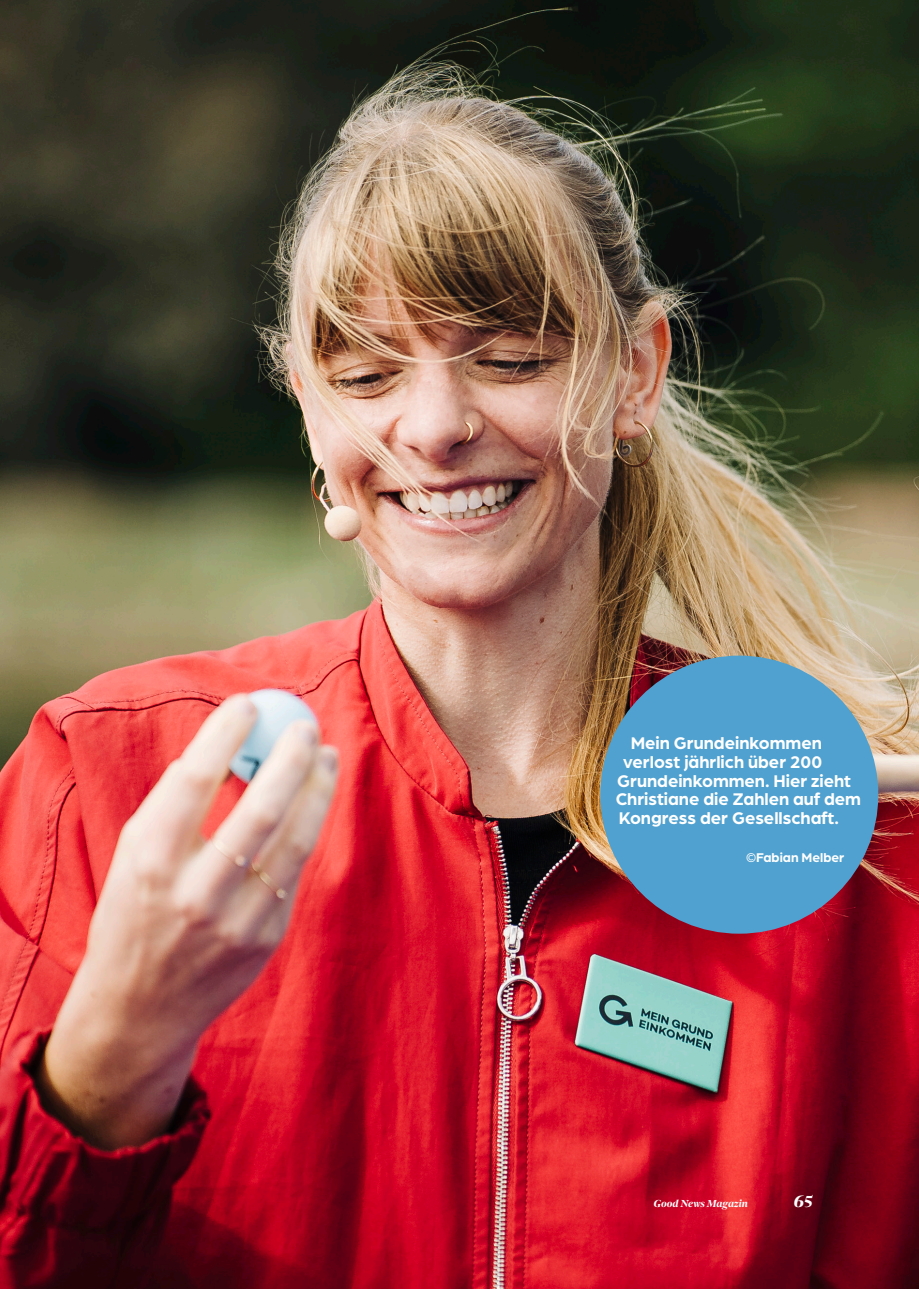
<style>
.page{position:relative;width:919px;height:1289px;background:#fff}
.page>*{position:absolute;margin:0;border:0;box-sizing:border-box;transform-origin:0 0}
.t1{font:700 18px "Arboria";color:#fff}
.t2{font:italic 700 18px "Dejanire Headline";color:#fff}
.t3{font:700 13.5px "Arboria";color:#fff}
.t4{font:italic 700 10.5px "Dejanire Headline";color:#fff}
</style>
<div class="page">
<img style="left:0;top:0;width:918px;height:1288px">
<div style="left:600px;top:655px;width:278px;height:278px;background:#50a1cf;border-radius:50%"></div>
<p class="t1" style="left:630px;top:730px;width:193px">Mein Grundeinkommen</p>
<p class="t1" style="left:623px;top:749px;width:200px">verlost jährlich über 200</p>
<p class="t1" style="left:617px;top:768px;width:235px">Grundeinkommen. Hier zieht</p>
<p class="t1" style="left:615px;top:787px;width:247px">Christiane die Zahlen auf dem</p>
<p class="t1" style="left:618px;top:805px;width:222px">Kongress der Gesellschaft.</p>
<p class="t3" style="left:746px;top:848px;width:100px">©Fabian Melber</p>
<p class="t4" style="left:653px;top:1197px;width:96px">Good News Magazin</p>
<p class="t2" style="left:793px;top:1190px;width:21px">65</p>
</div>
